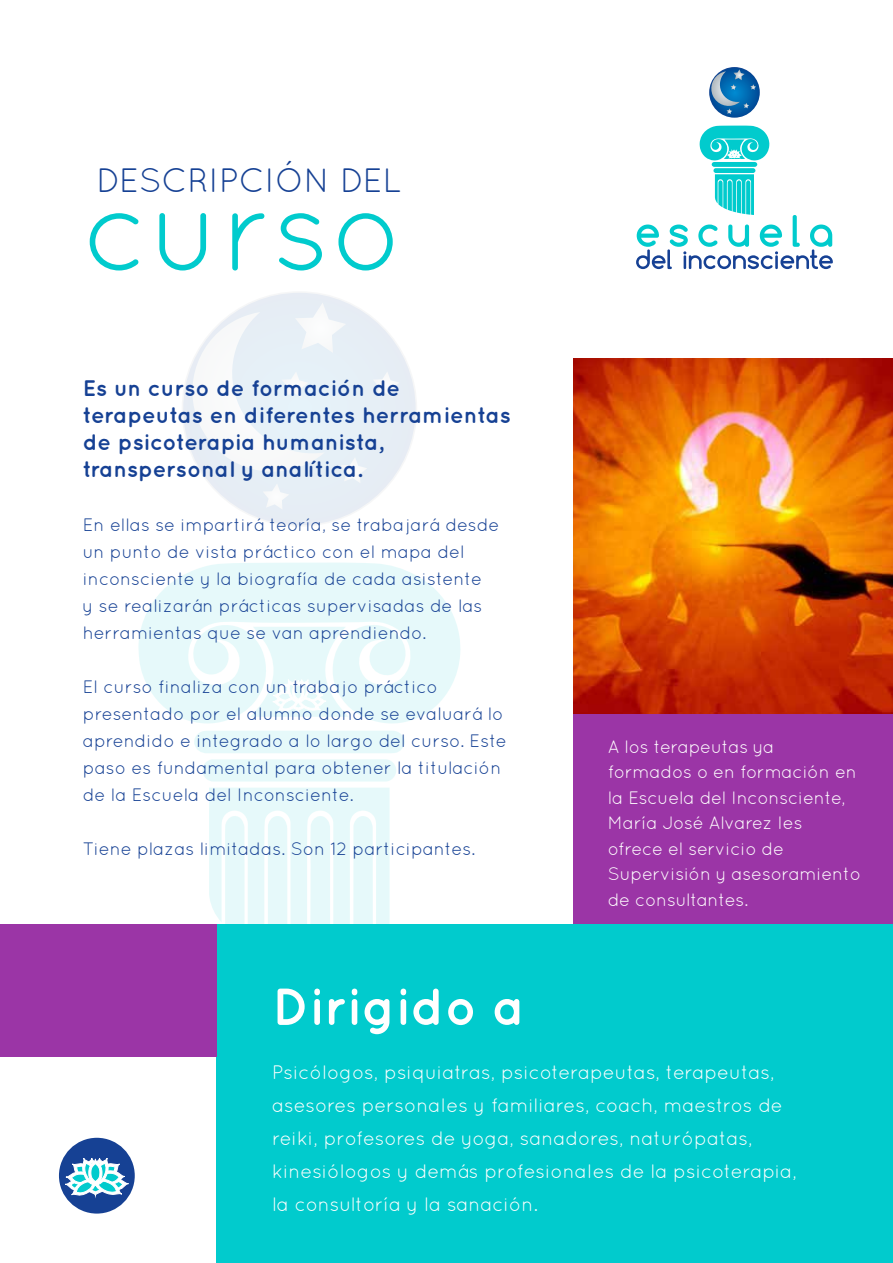
<style>
.page{position:relative;width:893px;height:1263px;background:#fff}
.page>*{position:absolute;margin:0;border:0;box-sizing:border-box;transform-origin:0 0}
.t1{font:117px "Quicksand";color:#01cbcd}
.t2{font:700 51.9px "Quicksand";color:#fff}
.t3{font:33.75px "Quicksand";color:#164194}
.t4{font:700 22.5px/27px "Quicksand";color:#164194}
.t5{font:19.5px/33px "Quicksand";color:#fff}
.t6{font:18px/27px "Quicksand";color:#164194}
.t7{font:18px/25.5px "Quicksand";letter-spacing:-.01em;color:#fff}
</style>
<div class="page">
<svg style="left:138px;top:562px;width:323px;height:162px;fill:#e6f9fa"></svg>
<div style="left:194px;top:731px;width:211px;height:22px;background:#e6f9fa"></div>
<div style="left:202px;top:759px;width:194px;height:22px;background:#e6f9fa"></div>
<svg style="left:209px;top:788px;width:181px;height:136px"></svg>
<svg style="left:250px;top:627px;width:99px;height:90px"></svg>
<div style="left:182px;top:292px;width:234px;height:234px;background:#e6edf5;border-radius:50%"></div>
<svg style="left:374px;top:372px;width:25px;height:25px"></svg>
<svg style="left:182px;top:302px;width:185px;height:208px"></svg>
<div style="left:217px;top:924px;width:676px;height:339px;background:#01cbcd"></div>
<div style="left:0;top:924px;width:217px;height:132px;background:#9b35a6"></div>
<img style="left:573px;top:358px;width:320px;height:356px">
<svg style="left:57px;top:1136px;width:80px;height:79px;background:#3459a1"></svg>
<div style="left:55px;top:1134px;width:83px;height:83px;border:4px solid #fff;border-radius:50%"></div>
<svg style="left:65px;top:1155px;width:64px;height:43px"></svg>
<svg style="left:709px;top:67px;width:51px;height:51px"></svg>
<svg style="left:709px;top:69px;width:47px;height:45px;background:#4789bb"></svg>
<svg style="left:636px;top:126px;width:197px;height:143px"></svg>
<div style="left:573px;top:714px;width:320px;height:210px;background:#9b35a6"></div>
<h3 class="t3" style="left:96px;top:160px;width:307px">DESCRIPCIÓN DEL</h3>
<h1 class="t1" style="left:83px;top:162px;width:322px">curso</h1>
<p class="t4" style="left:83px;top:374px;width:429px">Es un curso de formación de terapeutas en diferentes herramientas de psicoterapia humanista, transpersonal y analítica.</p>
<p class="t6" style="left:83px;top:511px;width:418px">En ellas se impartirá teoría, se trabajará desde un punto de vista práctico con el mapa del inconsciente y la biografía de cada asistente<br>y se realizarán prácticas supervisadas de las herramientas que se van aprendiendo.</p>
<p class="t6" style="left:83px;top:673px;width:425px">El curso finaliza con un trabajo práctico presentado por el alumno donde se evaluará lo aprendido e integrado a lo largo del curso. Este paso es fundamental para obtener la titulación de la Escuela del Inconsciente.</p>
<p class="t6" style="left:83px;top:835px;width:394px">Tiene plazas limitadas. Son 12 participantes.</p>
<h2 class="t2" style="left:272px;top:975px;width:254px">Dirigido a</h2>
<p class="t7" style="left:608px;top:733px;width:255px">A los terapeutas ya formados o en formación en la Escuela del Inconsciente,<br>María José Alvarez les ofrece el servicio de<br>Supervisión y asesoramiento de consultantes.</p>
<p class="t5" style="left:272px;top:1055px;width:526px">Psicólogos, psiquiatras, psicoterapeutas, terapeutas, asesores personales y familiares, coach, maestros de reiki, profesores de yoga, sanadores, naturópatas, kinesiólogos y demás profesionales de la psicoterapia, la consultoría y la sanación.</p>
</div>
